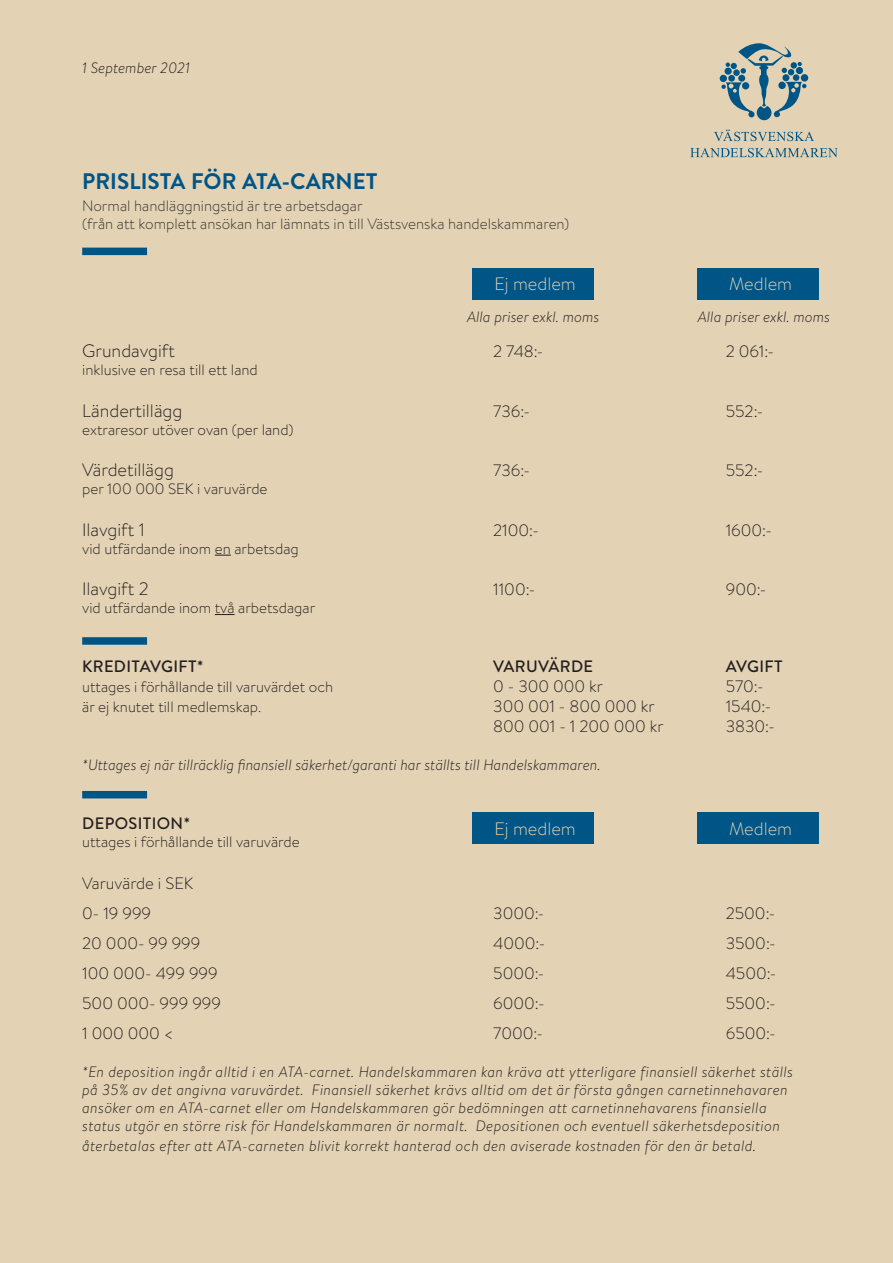
<style>
.page{position:relative;width:893px;height:1263px;background:#e3d2b3}
.page>*{position:absolute;margin:0;border:0;box-sizing:border-box;transform-origin:0 0}
.t1{font:700 22.5px "Brandon Text";color:#005587}
.t2{font:300 18px "Brandon Text";color:#231f20}
.t3{font:300 18px "Brandon Text";color:#e3d2b3}
.t4{font:300 16.5px "Brandon Text";color:#231f20}
.t5{font:500 16.5px "Brandon Text";letter-spacing:.02em;color:#231f20}
.t6{font:italic 300 15px/18px "Brandon Text";letter-spacing:.02em;color:#231f20}
.t7{font:300 15px "Brandon Text";color:#231f20}
.t8{font:italic 300 15px "Brandon Text";color:#231f20}
.t9{font:300 15px/18px "Brandon Text";color:#333}
</style>
<div class="page">
<svg style="left:215px;top:555px;width:16px;height:1px"></svg>
<svg style="left:215px;top:614px;width:20px;height:1px"></svg>
<div style="left:82px;top:248px;width:65px;height:7px;background:#005587"></div>
<div style="left:82px;top:637px;width:65px;height:8px;background:#005587"></div>
<div style="left:82px;top:791px;width:65px;height:7px;background:#005587"></div>
<div style="left:472px;top:268px;width:122px;height:32px;background:#005587"></div>
<div style="left:472px;top:813px;width:122px;height:31px;background:#005587"></div>
<div style="left:698px;top:268px;width:121px;height:32px;background:#005587"></div>
<div style="left:698px;top:813px;width:121px;height:31px;background:#005587"></div>
<div style="left:720px;top:75px;width:7px;height:7px;background:#005587;border-radius:50%"></div>
<svg style="left:721px;top:43px;width:85px;height:78px"></svg>
<svg style="left:690px;top:148px;width:148px;height:9px"></svg>
<svg style="left:714px;top:130px;width:100px;height:11px"></svg>
<p class="t8" style="left:82px;top:57px;width:109px">1 September 2021</p>
<p class="t1" style="left:82px;top:165px;width:297px">PRISLISTA FÖR ATA-CARNET</p>
<p class="t9" style="left:82px;top:196px;width:489px">Normal handläggningstid är tre arbetsdagar<br>(från att komplett ansökan har lämnats in till Västsvenska handelskammaren)</p>
<p class="t3" style="left:494px;top:272px;width:83px">Ej medlem</p>
<p class="t3" style="left:729px;top:272px;width:65px">Medlem</p>
<p class="t8" style="left:467px;top:307px;width:134px">Alla priser exkl. moms</p>
<p class="t8" style="left:698px;top:307px;width:134px">Alla priser exkl. moms</p>
<p class="t2" style="left:82px;top:339px;width:94px">Grundavgift</p>
<p class="t4" style="left:493px;top:340px;width:52px">2 748:-</p>
<p class="t4" style="left:726px;top:340px;width:50px">2 061:-</p>
<p class="t7" style="left:82px;top:360px;width:177px">inklusive en resa till ett land</p>
<p class="t2" style="left:82px;top:398px;width:102px">Ländertillägg</p>
<p class="t4" style="left:493px;top:400px;width:38px">736:-</p>
<p class="t4" style="left:726px;top:400px;width:39px">552:-</p>
<p class="t7" style="left:82px;top:419px;width:213px">extraresor utöver ovan (per land)</p>
<p class="t2" style="left:82px;top:458px;width:93px">Värdetillägg</p>
<p class="t4" style="left:493px;top:459px;width:38px">736:-</p>
<p class="t4" style="left:726px;top:459px;width:39px">552:-</p>
<p class="t7" style="left:82px;top:479px;width:187px">per 100 000 SEK i varuvärde</p>
<p class="t2" style="left:82px;top:517px;width:64px">Ilavgift 1</p>
<p class="t4" style="left:493px;top:519px;width:47px">2100:-</p>
<p class="t4" style="left:726px;top:519px;width:48px">1600:-</p>
<p class="t7" style="left:82px;top:538px;width:218px">vid utfärdande inom en arbetsdag</p>
<p class="t2" style="left:82px;top:576px;width:68px">Ilavgift 2</p>
<p class="t4" style="left:493px;top:578px;width:44px">1100:-</p>
<p class="t4" style="left:726px;top:578px;width:42px">900:-</p>
<p class="t7" style="left:82px;top:598px;width:235px">vid utfärdande inom två arbetsdagar</p>
<p class="t5" style="left:82px;top:655px;width:123px">KREDITAVGIFT*</p>
<p class="t5" style="left:493px;top:655px;width:101px">VARUVÄRDE</p>
<p class="t5" style="left:726px;top:655px;width:58px">AVGIFT</p>
<p class="t7" style="left:82px;top:677px;width:252px">uttages i förhållande till varuvärdet och</p>
<p class="t4" style="left:493px;top:675px;width:111px">0 - 300 000 kr</p>
<p class="t4" style="left:726px;top:675px;width:39px">570:-</p>
<p class="t7" style="left:82px;top:697px;width:181px">är ej knutet till medlemskap.</p>
<p class="t4" style="left:493px;top:695px;width:163px">300 001 - 800 000 kr</p>
<p class="t4" style="left:726px;top:695px;width:47px">1540:-</p>
<p class="t4" style="left:493px;top:715px;width:172px">800 001 - 1 200 000 kr</p>
<p class="t4" style="left:726px;top:715px;width:51px">3830:-</p>
<p class="t8" style="left:82px;top:754px;width:520px">*Uttages ej när tillräcklig finansiell säkerhet/garanti har ställts till Handelskammaren.</p>
<p class="t5" style="left:82px;top:812px;width:109px">DEPOSITION*</p>
<p class="t7" style="left:82px;top:832px;width:219px">uttages i förhållande till varuvärde</p>
<p class="t4" style="left:82px;top:872px;width:113px">Varuvärde i SEK</p>
<p class="t4" style="left:82px;top:902px;width:71px">0- 19 999</p>
<p class="t4" style="left:493px;top:902px;width:53px">3000:-</p>
<p class="t4" style="left:726px;top:902px;width:51px">2500:-</p>
<p class="t4" style="left:82px;top:932px;width:120px">20 000- 99 999</p>
<p class="t4" style="left:493px;top:932px;width:53px">4000:-</p>
<p class="t4" style="left:726px;top:932px;width:51px">3500:-</p>
<p class="t4" style="left:82px;top:962px;width:137px">100 000- 499 999</p>
<p class="t4" style="left:493px;top:962px;width:53px">5000:-</p>
<p class="t4" style="left:726px;top:962px;width:52px">4500:-</p>
<p class="t4" style="left:82px;top:992px;width:140px">500 000- 999 999</p>
<p class="t4" style="left:493px;top:992px;width:53px">6000:-</p>
<p class="t4" style="left:726px;top:992px;width:51px">5500:-</p>
<p class="t4" style="left:82px;top:1022px;width:93px">1 000 000 &lt;</p>
<p class="t4" style="left:493px;top:1022px;width:51px">7000:-</p>
<p class="t4" style="left:726px;top:1022px;width:52px">6500:-</p>
<p class="t6" style="left:82px;top:1062px;width:712px">*En deposition ingår alltid i en ATA-carnet. Handelskammaren kan kräva att ytterligare finansiell säkerhet ställs på 35% av det angivna varuvärdet. Finansiell säkerhet krävs alltid om det är första gången carnetinnehavaren ansöker om en ATA-carnet eller om Handelskammaren gör bedömningen att carnetinnehavarens finansiella status utgör en större risk för Handelskammaren är normalt. Depositionen och eventuell säkerhetsdeposition</p>
<p class="t6" style="left:82px;top:1136px;width:675px">återbetalas efter att ATA-carneten blivit korrekt hanterad och den aviserade kostnaden för den är betald.</p>
<p class="t3" style="left:729px;top:816px;width:65px">Medlem</p>
<p class="t3" style="left:494px;top:816px;width:83px">Ej medlem</p>
</div>
